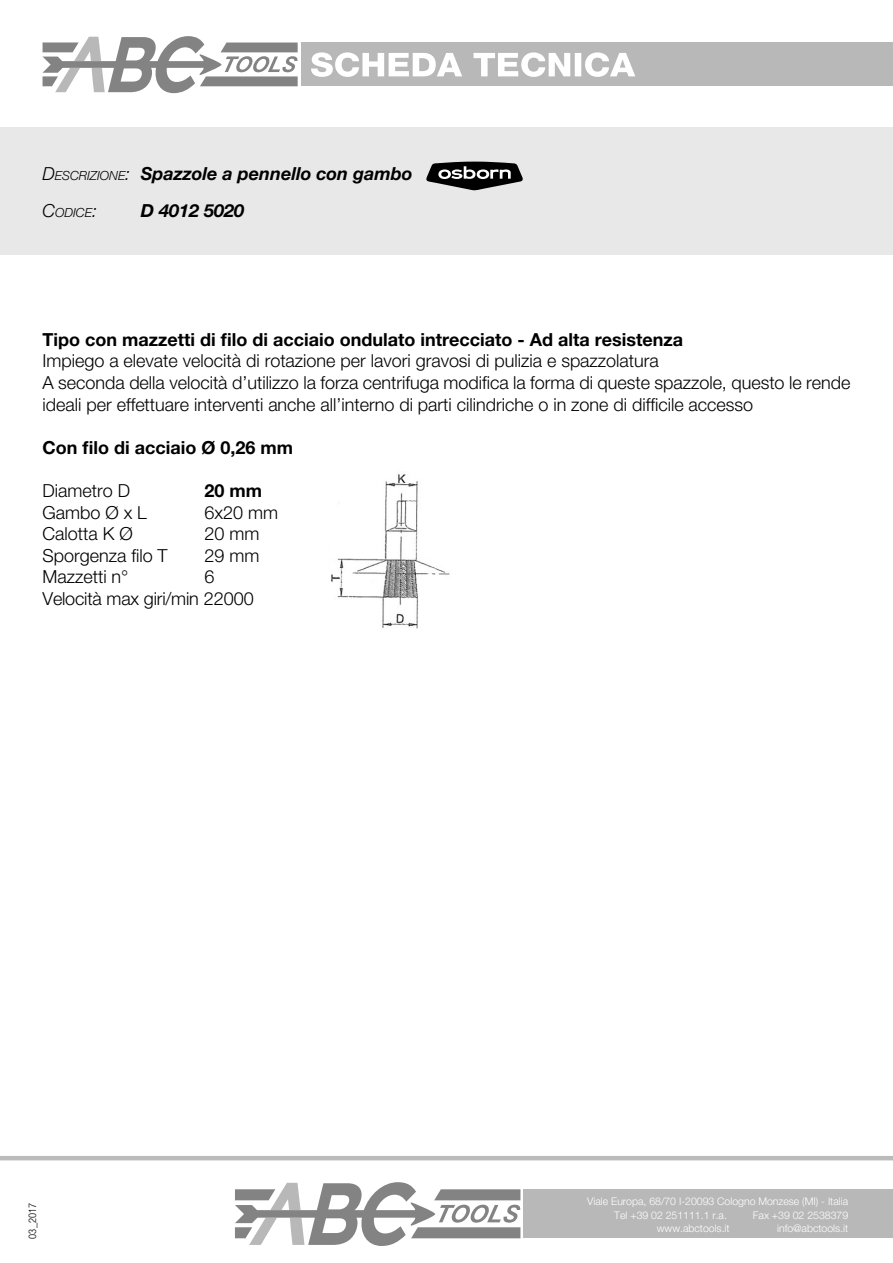
<style>
.page{position:relative;width:893px;height:1263px;background:#fff}
.page>*{position:absolute;margin:0;border:0;box-sizing:border-box;transform-origin:0 0}
.t1{font:300 18px/21.6px "Helvetica Amos";color:#000}
.t2{font:700 18px "Helvetica Amos";color:#000}
.t3{font:italic 700 18px/37.5px "Helvetica Amos";color:#000}
.t4{font:italic 300 12.6px "Helvetica Amos";color:#000}
.t5{font:300 10.5px "Helvetica Amos";color:#fff}
.t6{font:300 10.5px "Helvetica Amos Cond";color:#000}
.s1{font-weight:300}
.s2{font-weight:300;font-size:12.6px}
.s3{font-size:18px}
</style>
<div class="page">
<svg style="left:43px;top:36px;width:255px;height:57px"></svg>
<div style="left:301px;top:43px;width:592px;height:43px;background:#b8b8b8"></div>
<div style="left:0;top:128px;width:893px;height:127px;background:#e8e8e8"></div>
<hr style="left:0;top:1156px;width:893px;height:4px;background:#bbb">
<svg style="left:235px;top:1182px;width:285px;height:64px"></svg>
<div style="left:523px;top:1189px;width:370px;height:49px;background:#b8b8b8"></div>
<img style="left:331px;top:474px;width:119px;height:155px">
<svg style="left:426px;top:162px;width:97px;height:28px"></svg>
<svg style="left:311px;top:52px;width:324px;height:25px"></svg>
<p class="t3" style="left:43px;top:155px;width:371px"><span class="s1">D</span><span class="s2">ESCRIZIONE</span><span class="s1">:</span> Spazzole a pennello con gambo</p>
<p class="t4" style="left:43px;top:206px;width:56px"><span class="s3">C</span>ODICE<span class="s3">:</span></p>
<p class="t3" style="left:141px;top:192px;width:105px">D 4012 5020</p>
<p class="t3" style="left:141px;top:155px;width:120px">X<br>X XXXX XXXX</p>
<p class="t2" style="left:43px;top:329px;width:642px">Tipo con mazzetti di filo di acciaio ondulato intrecciato - Ad alta resistenza</p>
<p class="t1" style="left:43px;top:350px;width:618px">Impiego a elevate velocità di rotazione per lavori gravosi di pulizia e spazzolatura</p>
<p class="t1" style="left:43px;top:372px;width:809px">A seconda della velocità d’utilizzo la forza centrifuga modifica la forma di queste spazzole, questo le rende ideali per effettuare interventi anche all’interno di parti cilindriche o in zone di difficile accesso</p>
<p class="t2" style="left:43px;top:437px;width:252px">Con filo di acciaio Ø 0,26 mm</p>
<p class="t1" style="left:43px;top:480px;width:89px">Diametro D</p>
<p class="t2" style="left:205px;top:480px;width:59px">20 mm</p>
<p class="t1" style="left:43px;top:502px;width:106px">Gambo Ø x L</p>
<p class="t1" style="left:205px;top:502px;width:75px">6x20 mm</p>
<p class="t1" style="left:43px;top:523px;width:92px">Calotta K Ø</p>
<p class="t1" style="left:205px;top:523px;width:56px">20 mm</p>
<p class="t1" style="left:43px;top:545px;width:127px">Sporgenza filo T</p>
<p class="t1" style="left:205px;top:545px;width:56px">29 mm</p>
<p class="t1" style="left:43px;top:566px;width:87px">Mazzetti n°</p>
<p class="t1" style="left:205px;top:566px;width:11px">6</p>
<p class="t1" style="left:43px;top:588px;width:213px">Velocità max giri/min 22000</p>
<p class="t6" style="left:26px;top:1238px;width:37px;rotate:-90deg">03_2017</p>
<p class="t5" style="left:587px;top:1195px;width:262px">Viale Europa, 68/70 I-20093 Cologno Monzese (MI) - Italia</p>
<p class="t5" style="left:614px;top:1209px;width:114px">Tel +39 02 251111.1 r.a.</p>
<p class="t5" style="left:753px;top:1209px;width:97px">Fax +39 02 2538379</p>
<p class="t5" style="left:657px;top:1222px;width:74px">www.abctools.it</p>
<p class="t5" style="left:777px;top:1222px;width:73px">info@abctools.it</p>
</div>
